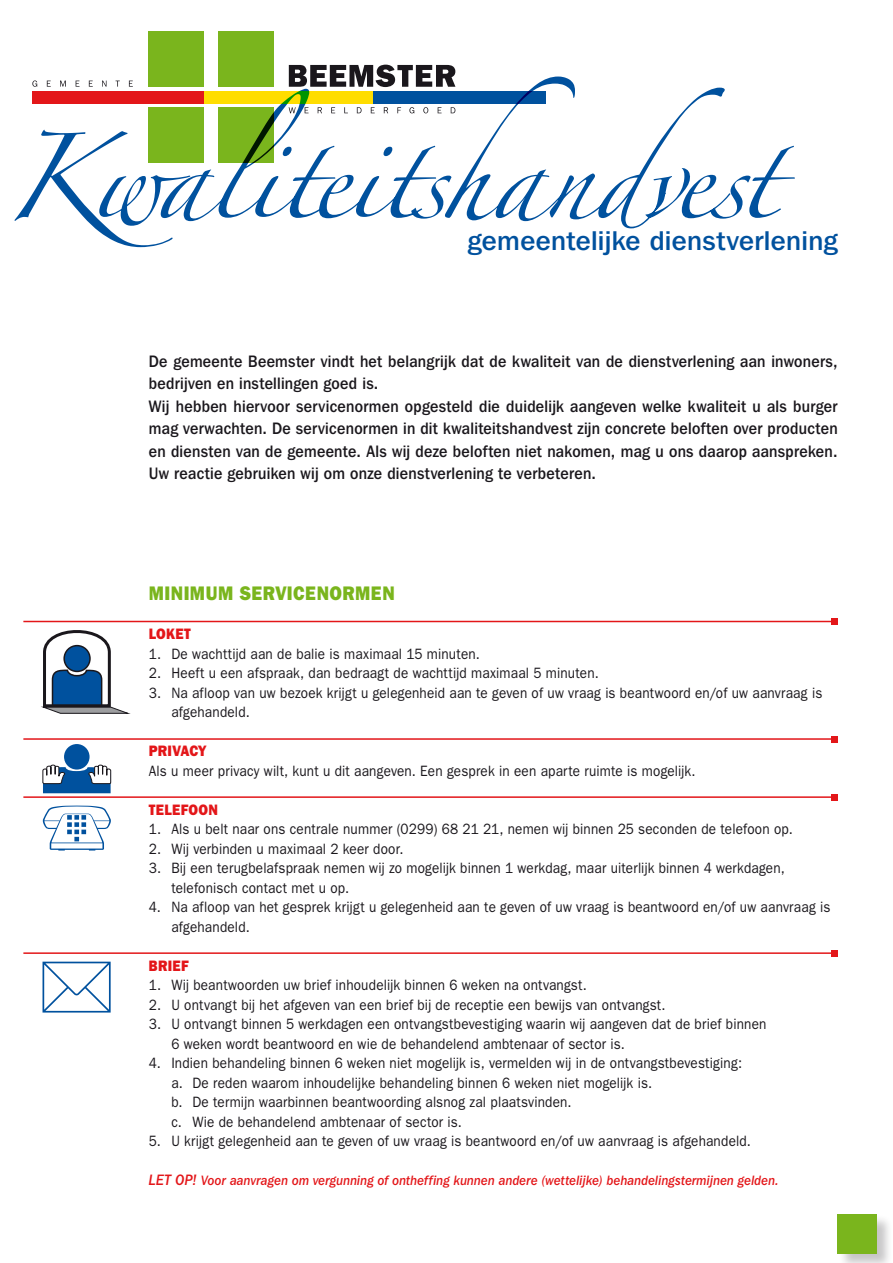
<style>
.page{position:relative;width:893px;height:1263px;background:#fff}
.page>*{position:absolute;margin:0;border:0;box-sizing:border-box;transform-origin:0 0}
.Subkop{font:500 27px "Franklin Gothic IT Cby BT";letter-spacing:.015em;color:#00519e}
.Intro_groen{font:800 19.5px "Franklin Gothic IT Cby BT";letter-spacing:.025em;color:#7ab51d;scale:.9 1}
.Plat{font:500 16.5px/22.5px "Franklin Gothic IT Cby BT";letter-spacing:.02em;color:#1a171c;scale:.91 1}
.Plat-2{font:15px/19.5px "Franklin Gothic";letter-spacing:.015em;color:#1a171c;scale:.9 1}
.vetje{font:800 15px "Franklin Gothic IT Cby BT";letter-spacing:.02em;color:#e31619;scale:.9 1}
.Plat-3{font:13.5px "Franklin Gothic IT Cby BT Med Ital";letter-spacing:.015em;color:#e31619;scale:.9 1}
.s1{font-size:15px}
</style>
<div class="page">
<div style="left:838px;top:1214px;width:55px;height:49px;background:#1a171c;opacity:.25"></div>
<div style="left:838px;top:1214px;width:39px;height:39px;background:#7ab51d"></div>
<div style="left:148px;top:32px;width:55px;height:55px;background:#7ab51d"></div>
<div style="left:218px;top:32px;width:55px;height:55px;background:#7ab51d"></div>
<svg style="left:289px;top:65px;width:166px;height:12px"></svg>
<svg style="left:14px;top:77px;width:781px;height:170px"></svg>
<svg style="left:43px;top:962px;width:68px;height:50px"></svg>
<svg style="left:43px;top:805px;width:68px;height:45px"></svg>
<div style="left:64px;top:744px;width:26px;height:25px;background:#00519e;border-radius:50%"></div>
<svg style="left:42px;top:764px;width:69px;height:29px"></svg>
<svg style="left:42px;top:630px;width:88px;height:84px"></svg>
<hr style="left:23px;top:621px;width:812px;height:1px;background:#e31619">
<svg style="left:832px;top:618px;width:6px;height:6px"></svg>
<hr style="left:23px;top:738px;width:812px;height:2px;background:#e31619">
<svg style="left:832px;top:736px;width:6px;height:6px"></svg>
<hr style="left:23px;top:796px;width:812px;height:2px;background:#e31619">
<svg style="left:832px;top:794px;width:6px;height:6px"></svg>
<hr style="left:23px;top:952px;width:812px;height:2px;background:#e31619">
<svg style="left:832px;top:950px;width:6px;height:6px"></svg>
<p class="Subkop" style="left:467px;top:224px;width:372px">gemeentelijke dienstverlening</p>
<p class="Plat" style="left:149px;top:349px;width:758px">De gemeente Beemster vindt het belangrijk dat de kwaliteit van de dienstverlening aan inwoners, bedrijven en instellingen goed is.</p>
<p class="Plat" style="left:149px;top:394px;width:758px;text-align:justify">Wij hebben hiervoor servicenormen opgesteld die duidelijk aangeven welke kwaliteit u als burger mag verwachten. De servicenormen in dit kwaliteitshandvest zijn concrete beloften over producten en diensten van de gemeente. Als wij deze beloften niet nakomen, mag u ons daarop aanspreken.<br>Uw reactie gebruiken wij om onze dienstverlening te verbeteren.</p>
<p class="Intro_groen" style="left:149px;top:581px;width:275px">MINIMUM SERVICENORMEN</p>
<p class="vetje" style="left:149px;top:624px;width:48px">LOKET</p>
<p class="Plat-2" style="left:149px;top:643px;width:369px">1. De wachttijd aan de balie is maximaal 15 minuten.</p>
<p class="Plat-2" style="left:149px;top:663px;width:501px">2. Heeft u een afspraak, dan bedraagt de wachttijd maximaal 5 minuten.</p>
<p class="Plat-2" style="left:171px;top:682px;width:725px;text-indent:-22px">3. Na afloop van uw bezoek krijgt u gelegenheid aan te geven of uw vraag is beantwoord en/of uw aanvraag is afgehandeld.</p>
<p class="vetje" style="left:149px;top:741px;width:65px">PRIVACY</p>
<p class="Plat-2" style="left:149px;top:760px;width:609px">Als u meer privacy wilt, kunt u dit aangeven. Een gesprek in een aparte ruimte is mogelijk.</p>
<p class="vetje" style="left:149px;top:800px;width:78px">TELEFOON</p>
<p class="Plat-2" style="left:149px;top:819px;width:717px">1. Als u belt naar ons centrale nummer (0299) 68 21 21, nemen wij binnen 25 seconden de telefoon op.</p>
<p class="Plat-2" style="left:149px;top:838px;width:285px">2. Wij verbinden u maximaal 2 keer door.</p>
<p class="Plat-2" style="left:171px;top:858px;width:683px;text-indent:-22px">3. Bij een terugbelafspraak nemen wij zo mogelijk binnen 1 werkdag, maar uiterlijk binnen 4 werkdagen, telefonisch contact met u op.</p>
<p class="Plat-2" style="left:171px;top:897px;width:734px;text-indent:-22px">4. Na afloop van het gesprek krijgt u gelegenheid aan te geven of uw vraag is beantwoord en/of uw aanvraag is afgehandeld.</p>
<p class="vetje" style="left:149px;top:956px;width:46px">BRIEF</p>
<p class="Plat-2" style="left:149px;top:975px;width:488px">1. Wij beantwoorden uw brief inhoudelijk binnen 6 weken na ontvangst.</p>
<p class="Plat-2" style="left:149px;top:994px;width:575px">2. U ontvangt bij het afgeven van een brief bij de receptie een bewijs van ontvangst.</p>
<p class="Plat-2" style="left:171px;top:1014px;width:663px;text-indent:-22px">3. U ontvangt binnen 5 werkdagen een ontvangstbevestiging waarin wij aangeven dat de brief binnen<br>6 weken wordt beantwoord en wie de behandelend ambtenaar of sector is.</p>
<p class="Plat-2" style="left:171px;top:1053px;width:636px;text-indent:-22px">4. Indien behandeling binnen 6 weken niet mogelijk is, vermelden wij in de ontvangstbevestiging: a. De reden waarom inhoudelijke behandeling binnen 6 weken niet mogelijk is.</p>
<p class="Plat-2" style="left:171px;top:1092px;width:446px">b. De termijn waarbinnen beantwoording alsnog zal plaatsvinden.</p>
<p class="Plat-2" style="left:171px;top:1111px;width:324px">c. Wie de behandelend ambtenaar of sector is.</p>
<p class="Plat-2" style="left:149px;top:1131px;width:670px">5. U krijgt gelegenheid aan te geven of uw vraag is beantwoord en/of uw aanvraag is afgehandeld.</p>
<p class="Plat-3" style="left:149px;top:1172px;width:701px"><span class="s1">LET OP!</span> Voor aanvragen om vergunning of ontheffing kunnen andere (wettelijke) behandelingstermijnen gelden.</p>
</div>
